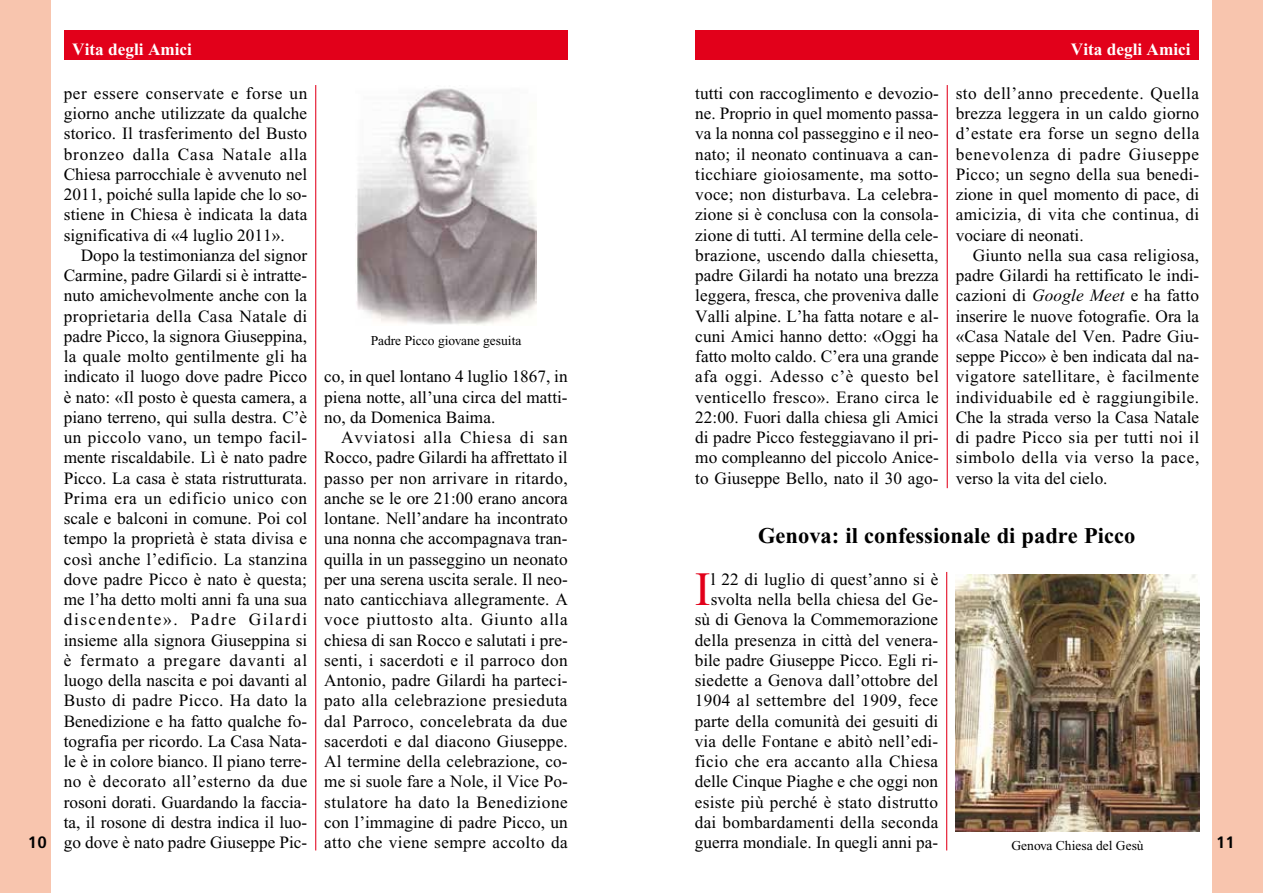
<style>
.page{position:relative;width:1263px;height:893px;background:#fff}
.page>*{position:absolute;margin:0;border:0;box-sizing:border-box;transform-origin:0 0}
.t1{font:47.85px "Times New Roman";color:#e2001a}
.t2{font:700 22.5px "Times New Roman";color:#000}
.t3{font:17.25px/20.2px "Times New Roman";letter-spacing:.005em;color:#000;text-align:justify}
.t4{font:700 17.25px "Times New Roman";color:#fff}
.t5{font:700 condensed 16.5px "Frutiger";color:#000;scale:1.1 1}
.t6{font:13.5px "Times New Roman";color:#000}
.s1{font-style:italic}
</style>
<div class="page">
<hr style="left:315px;top:85px;width:1px;height:765px;background:#e2001a">
<div style="left:64px;top:30px;width:504px;height:30px;background:#e2001a"></div>
<div style="left:0;top:0;width:51px;height:893px;background:#f8c5ae"></div>
<div style="left:695px;top:30px;width:504px;height:30px;background:#e2001a"></div>
<div style="left:1212px;top:0;width:51px;height:893px;background:#f8c5ae"></div>
<hr style="left:947px;top:85px;width:1px;height:403px;background:#e2001a">
<img style="left:356px;top:88px;width:180px;height:237px">
<hr style="left:946px;top:572px;width:1px;height:278px;background:#e2001a">
<img style="left:956px;top:574px;width:243px;height:257px">
<p class="t4" style="left:72px;top:40px;width:121px">Vita degli Amici</p>
<p class="t4" style="left:1071px;top:40px;width:121px">Vita degli Amici</p>
<p class="t3" style="left:956px;top:83px;width:245px">sto dell’anno precedente. Quella brezza leggera in un caldo giorno d’estate era forse un segno della benevolenza di padre Giuseppe Picco; un segno della sua benedi&shy;zione in quel momento di pace, di amicizia, di vita che continua, di vociare di neonati.</p>
<p class="t3" style="left:956px;top:245px;width:245px;text-indent:17px">Giunto nella sua casa religiosa, padre Gilardi ha rettificato le indi&shy;cazioni di <span class="s1">Google Meet</span> e ha fatto inserire le nuove fotografie. Ora la «Casa Natale del Ven. Padre Giu&shy;seppe Picco» è ben indicata dal na&shy;vigatore satellitare, è facilmente individuabile ed è raggiungibile.<br>Che la strada verso la Casa Natale di padre Picco sia per tutti noi il simbolo della via verso la pace, verso la vita del cielo.</p>
<p class="t3" style="left:695px;top:83px;width:245px">tutti con raccoglimento e devozio&shy;ne. Proprio in quel momento passa&shy;va la nonna col passeggino e il neo&shy;nato; il neonato continuava a can&shy;ticchiare gioiosamente, ma sotto&shy;voce; non disturbava. La celebra&shy;zione si è conclusa con la consola&shy;zione di tutti. Al termine della cele&shy;brazione, uscendo dalla chiesetta, padre Gilardi ha notato una brezza leggera, fresca, che proveniva dalle Valli alpine. L’ha fatta notare e al&shy;cuni Amici hanno detto: «Oggi ha fatto molto caldo. C’era una grande afa oggi. Adesso c’è questo bel venticello fresco». Erano circa le 22:00. Fuori dalla chiesa gli Amici di padre Picco festeggiavano il pri&shy;mo compleanno del piccolo Anice&shy;to Giuseppe Bello, nato il 30 ago-</p>
<p class="t3" style="left:64px;top:83px;width:245px">per essere conservate e forse un giorno anche utilizzate da qualche storico. Il trasferimento del Busto bronzeo dalla Casa Natale alla Chiesa parrocchiale è avvenuto nel 2011, poiché sulla lapide che lo so&shy;stiene in Chiesa è indicata la data significativa di «4 luglio 2011».</p>
<p class="t3" style="left:64px;top:245px;width:245px;text-indent:17px">Dopo la testimonianza del signor Carmine, padre Gilardi si è intratte&shy;nuto amichevolmente anche con la proprietaria della Casa Natale di padre Picco, la signora Giuseppina, la quale molto gentilmente gli ha indicato il luogo dove padre Picco è nato: «Il posto è questa camera, a piano terreno, qui sulla destra. C’è un piccolo vano, un tempo facil&shy;mente riscaldabile. Lì è nato padre Picco. La casa è stata ristrutturata.<br>Prima era un edificio unico con scale e balconi in comune. Poi col tempo la proprietà è stata divisa e così anche l’edificio. La stanzina dove padre Picco è nato è questa; me l’ha detto molti anni fa una sua discendente». Padre Gilardi insieme alla signora Giuseppina si è fermato a pregare davanti al luogo della nascita e poi davanti al Busto di padre Picco. Ha dato la Benedizione e ha fatto qualche fo&shy;tografia per ricordo. La Casa Nata&shy;le è in colore bianco. Il piano terre&shy;no è decorato all’esterno da due rosoni dorati. Guardando la faccia&shy;ta, il rosone di destra indica il luo&shy;go dove è nato padre Giuseppe Pic-</p>
<p class="t6" style="left:371px;top:333px;width:152px">Padre Picco giovane gesuita</p>
<p class="t3" style="left:324px;top:366px;width:245px">co, in quel lontano 4 luglio 1867, in piena notte, all’una circa del matti&shy;no, da Domenica Baima.</p>
<p class="t3" style="left:324px;top:427px;width:245px;text-indent:17px">Avviatosi alla Chiesa di san Rocco, padre Gilardi ha affrettato il passo per non arrivare in ritardo, anche se le ore 21:00 erano ancora lontane. Nell’andare ha incontrato una nonna che accompagnava tran&shy;quilla in un passeggino un neonato per una serena uscita serale. Il neo&shy;nato canticchiava allegramente. A voce piuttosto alta. Giunto alla chiesa di san Rocco e salutati i pre&shy;senti, i sacerdoti e il parroco don Antonio, padre Gilardi ha parteci&shy;pato alla celebrazione presieduta dal Parroco, concelebrata da due sacerdoti e dal diacono Giuseppe.<br>Al termine della celebrazione, co&shy;me si suole fare a Nole, il Vice Po&shy;stulatore ha dato la Benedizione con l’immagine di padre Picco, un atto che viene sempre accolto da</p>
<h2 class="t2" style="left:758px;top:523px;width:379px">Genova: il confessionale di padre Picco</h2>
<p class="t3" style="left:695px;top:569px;width:245px;text-align:right">l 22 di luglio di quest’anno si è svolta nella bella chiesa del Ge&shy;sù di Genova la Commemorazione della presenza in città del venera&shy;bile padre Giuseppe Picco. Egli ri&shy;siedette a Genova dall’ottobre del 1904 al settembre del 1909, fece parte della comunità dei gesuiti di via delle Fontane e abitò nell’edi&shy;ficio che era accanto alla Chiesa delle Cinque Piaghe e che oggi non esiste più perché è stato distrutto dai bombardamenti della seconda guerra mondiale. In quegli anni pa-</p>
<h1 class="t1" style="left:695px;top:563px;width:17px">I</h1>
<p class="t5" style="left:28px;top:832px;width:19px">10</p>
<p class="t5" style="left:1216px;top:832px;width:19px">11</p>
<p class="t6" style="left:1011px;top:839px;width:134px">Genova Chiesa del Gesù</p>
</div>
